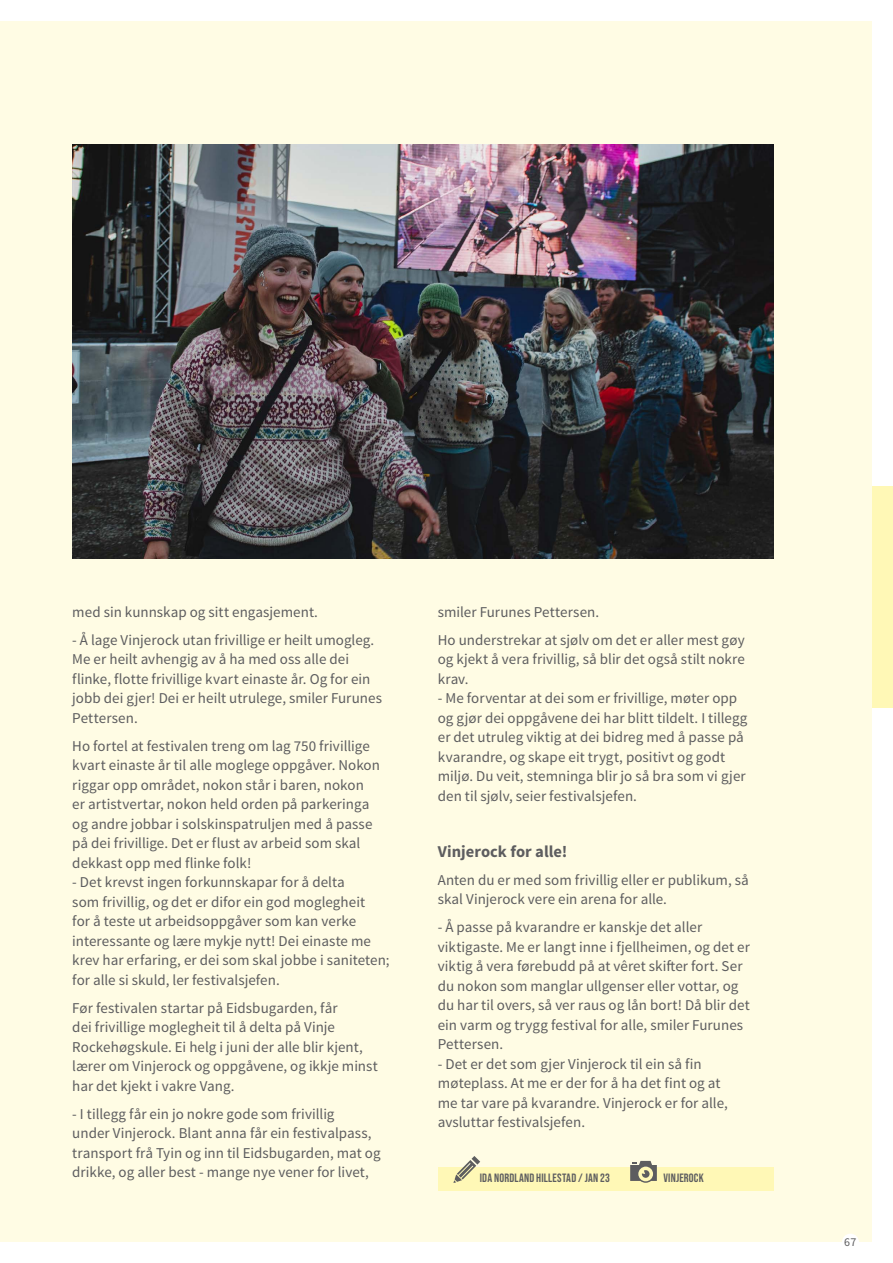
<style>
.page{position:relative;width:893px;height:1263px;background:#fff}
.page>*{position:absolute;margin:0;border:0;box-sizing:border-box;transform-origin:0 0}
.t1{font:700 16.5px "Source Sans Pro";color:#5d5d5f}
.t2{font:15px/19.5px "Source Sans Pro";letter-spacing:.005em;color:#5d5d5f}
.t3{font:12px "Bebas Neue";letter-spacing:.015em;color:#5d5d5f}
.t4{font:12px "Source Sans Pro";color:#5d5d5f}
</style>
<div class="page">
<div style="left:848px;top:486px;width:45px;height:222px;background:#fff8b6"></div>
<div style="left:0;top:21px;width:872px;height:1221px;background:#fffce4"></div>
<div style="left:842px;top:1233px;width:17px;height:18px;background:#fff;border-radius:50%"></div>
<div style="left:438px;top:1167px;width:336px;height:24px;background:#fff8b6"></div>
<svg style="left:630px;top:1161px;width:27px;height:22px"></svg>
<svg style="left:453px;top:1156px;width:27px;height:27px"></svg>
<img style="left:72px;top:144px;width:702px;height:414px">
<p class="t2" style="left:72px;top:602px;width:247px">med sin kunnskap og sitt engasjement.</p>
<p class="t2" style="left:72px;top:630px;width:311px">- Å lage Vinjerock utan frivillige er heilt umogleg.<br>Me er heilt avhengig av å ha med oss alle dei flinke, flotte frivillige kvart einaste år. Og for ein jobb dei gjer! Dei er heilt utrulege, smiler Furunes Pettersen.</p>
<p class="t2" style="left:72px;top:736px;width:309px">Ho fortel at festivalen treng om lag 750 frivillige kvart einaste år til alle moglege oppgåver. Nokon riggar opp området, nokon står i baren, nokon er artistvertar, nokon held orden på parkeringa og andre jobbar i solskinspatruljen med å passe på dei frivillige. Det er flust av arbeid som skal dekkast opp med flinke folk!</p>
<p class="t2" style="left:72px;top:873px;width:319px">- Det krevst ingen forkunnskapar for å delta<br>som frivillig, og det er difor ein god moglegheit<br>for å teste ut arbeidsoppgåver som kan verke interessante og lære mykje nytt! Dei einaste me krev har erfaring, er dei som skal jobbe i saniteten; for alle si skuld, ler festivalsjefen.</p>
<p class="t2" style="left:72px;top:998px;width:307px">Før festivalen startar på Eidsbugarden, får<br>dei frivillige moglegheit til å delta på Vinje Rockehøgskule. Ei helg i juni der alle blir kjent, lærer om Vinjerock og oppgåvene, og ikkje minst har det kjekt i vakre Vang.</p>
<p class="t2" style="left:72px;top:1104px;width:310px">- I tillegg får ein jo nokre gode som frivillig<br>under Vinjerock. Blant anna får ein festivalpass, transport frå Tyin og inn til Eidsbugarden, mat og drikke, og aller best - mange nye vener for livet,</p>
<p class="t2" style="left:438px;top:598px;width:309px;line-height:28px">smiler Furunes Pettersen.<br>Ho understrekar at sjølv om det er aller mest gøy</p>
<p class="t2" style="left:438px;top:650px;width:309px">og kjekt å vera frivillig, så blir det også stilt nokre krav.</p>
<p class="t2" style="left:438px;top:689px;width:311px">- Me forventar at dei som er frivillige, møter opp og gjør dei oppgåvene dei har blitt tildelt. I tillegg er det utruleg viktig at dei bidreg med å passe på kvarandre, og skape eit trygt, positivt og godt miljø. Du veit, stemninga blir jo så bra som vi gjer den til sjølv, seier festivalsjefen.</p>
<p class="t1" style="left:438px;top:840px;width:131px">Vinjerock for alle!</p>
<p class="t2" style="left:438px;top:870px;width:313px">Anten du er med som frivillig eller er publikum, så skal Vinjerock vere ein arena for alle.</p>
<p class="t2" style="left:438px;top:918px;width:314px">- Å passe på kvarandre er kanskje det aller viktigaste. Me er langt inne i fjellheimen, og det er viktig å vera førebudd på at vêret skifter fort. Ser du nokon som manglar ullgenser eller vottar, og du har til overs, så ver raus og lån bort! Då blir det ein varm og trygg festival for alle, smiler Furunes Pettersen.</p>
<p class="t2" style="left:438px;top:1054px;width:292px">- Det er det som gjer Vinjerock til ein så fin møteplass. At me er der for å ha det fint og at me tar vare på kvarandre. Vinjerock er for alle, avsluttar festivalsjefen.</p>
<p class="t3" style="left:480px;top:1171px;width:132px">IDA NORDLAND HILLESTAD / JAN 23</p>
<p class="t3" style="left:663px;top:1171px;width:42px">VINJEROCK</p>
<p class="t4" style="left:844px;top:1235px;width:14px">67</p>
</div>
